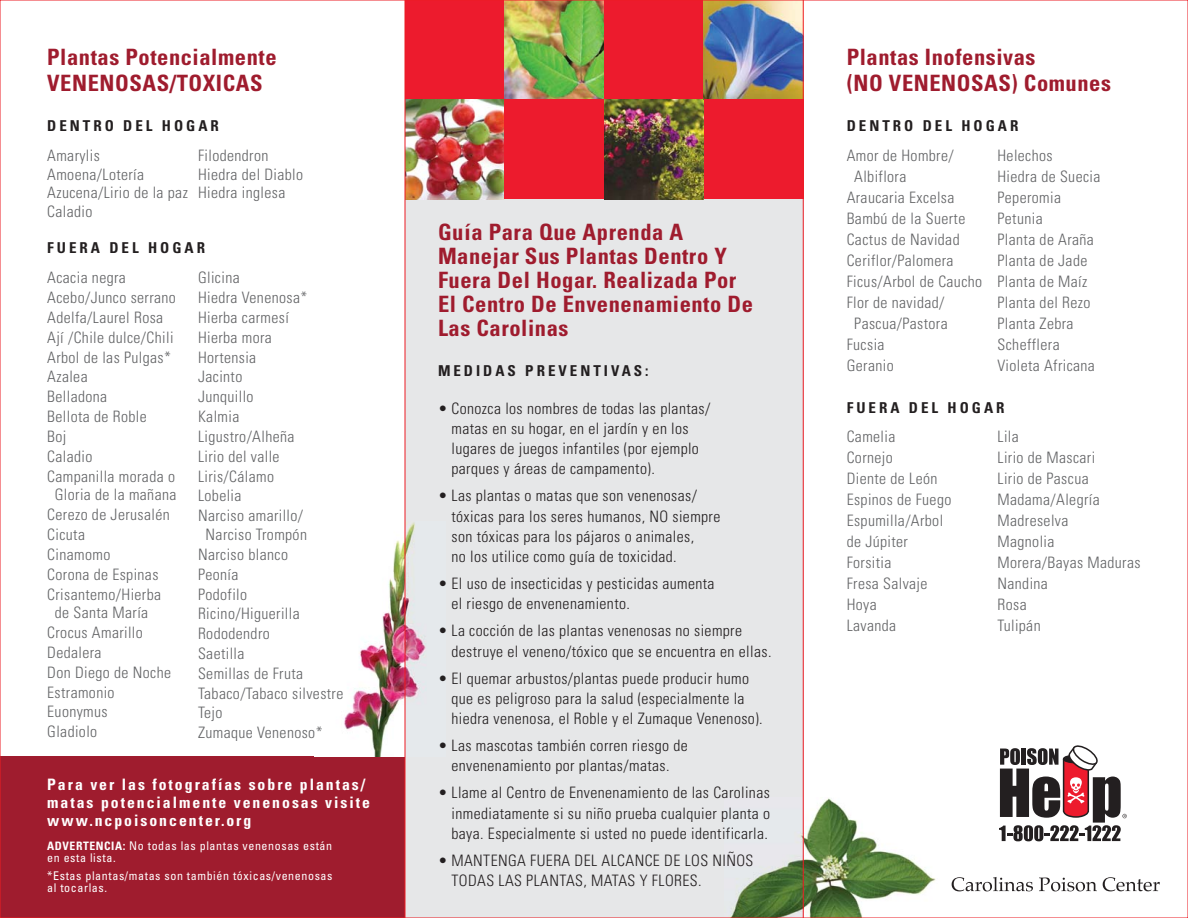
<style>
.page{position:relative;width:1188px;height:918px;background:#fff}
.page>*{position:absolute;margin:0;border:0;box-sizing:border-box;transform-origin:0 0}
.t1{font:700 condensed 22.5px/24px "Univers";letter-spacing:.025em;color:#9f1c2e}
.t2{font:300 condensed 15.75px/21px "Univers";letter-spacing:.025em;color:#636466}
.t3{font:300 condensed 15.75px/20.2px "Univers";letter-spacing:.025em;color:#231f20}
.t4{font:700 condensed 15.75px/18px "Univers";letter-spacing:.125em;color:#fff}
.t5{font:700 condensed 15px "Univers";letter-spacing:.2em;color:#231f20}
.t6{font:condensed 12px/12px "Univers";letter-spacing:.05em;color:#fff}
.s1{font-weight:700;font-size:11.7px}
.s2{font-weight:700}
</style>
<div class="page">
<div style="left:405px;top:199px;width:398px;height:719px;background:#e6e7e8"></div>
<div style="left:405px;top:0;width:100px;height:100px;background:#ed1b2d"></div>
<img style="left:406px;top:100px;width:99px;height:99px">
<img style="left:505px;top:2px;width:99px;height:98px">
<div style="left:505px;top:100px;width:99px;height:99px;background:#ed1b2d"></div>
<div style="left:604px;top:0;width:100px;height:100px;background:#ed1b2d"></div>
<img style="left:604px;top:100px;width:100px;height:99px">
<img style="left:704px;top:2px;width:99px;height:98px">
<div style="left:704px;top:100px;width:99px;height:99px;background:#ed1b2d"></div>
<svg style="left:999px;top:745px;width:128px;height:96px"></svg>
<svg style="left:952px;top:877px;width:81px;height:14px"></svg>
<svg style="left:1039px;top:878px;width:58px;height:13px"></svg>
<svg style="left:1103px;top:877px;width:57px;height:14px"></svg>
<div style="left:0;top:756px;width:405px;height:162px;background:#9f1c2e"></div>
<img style="left:344px;top:522px;width:61px;height:234px">
<img style="left:804px;top:798px;width:132px;height:118px">
<img style="left:731px;top:798px;width:72px;height:118px">
<hr style="left:405px;top:0;width:1px;height:918px;background:#ed1c24">
<hr style="left:803px;top:0;width:1px;height:918px;background:#ed1c24">
<h1 class="t1" style="left:47px;top:47px;width:231px;line-height:25.5px">Plantas Potencialmente<br>VENENOSAS/TOXICAS</h1>
<h1 class="t1" style="left:847px;top:47px;width:266px;line-height:25.5px">Plantas Inofensivas<br>(NO VENENOSAS) Comunes</h1>
<p class="t5" style="left:47px;top:120px;width:173px">DENTRO DEL HOGAR</p>
<p class="t5" style="left:847px;top:120px;width:173px">DENTRO DEL HOGAR</p>
<p class="t2" style="left:47px;top:148px;width:142px;line-height:18.8px">Amarylis<br>Amoena/Lotería<br>Azucena/Lirio de la paz<br>Caladio</p>
<p class="t2" style="left:198px;top:148px;width:107px;line-height:18.8px">Filodendron<br>Hiedra del Diablo<br>Hiedra inglesa</p>
<p class="t5" style="left:47px;top:243px;width:159px">FUERA DEL HOGAR</p>
<p class="t2" style="left:47px;top:269px;width:80px">Acacia negra</p>
<p class="t2" style="left:47px;top:289px;width:130px">Acebo/Junco serrano</p>
<p class="t2" style="left:47px;top:309px;width:118px">Adelfa/Laurel Rosa</p>
<p class="t2" style="left:47px;top:328px;width:128px">Ají /Chile dulce/Chili</p>
<p class="t2" style="left:47px;top:348px;width:125px">Arbol de las Pulgas*</p>
<p class="t2" style="left:47px;top:368px;width:42px">Azalea</p>
<p class="t2" style="left:47px;top:388px;width:61px">Belladona</p>
<p class="t2" style="left:47px;top:408px;width:101px">Bellota de Roble</p>
<p class="t2" style="left:47px;top:427px;width:21px">Boj</p>
<p class="t2" style="left:47px;top:447px;width:47px">Caladio</p>
<p class="t2" style="left:47px;top:467px;width:129px">Campanilla morada o</p>
<p class="t2" style="left:55px;top:486px;width:123px">Gloria de la mañana</p>
<p class="t2" style="left:47px;top:506px;width:124px">Cerezo de Jerusalén</p>
<p class="t2" style="left:47px;top:526px;width:39px">Cicuta</p>
<p class="t2" style="left:47px;top:545px;width:65px">Cinamomo</p>
<p class="t2" style="left:47px;top:565px;width:113px">Corona de Espinas</p>
<p class="t2" style="left:47px;top:585px;width:115px">Crisantemo/Hierba</p>
<p class="t2" style="left:55px;top:604px;width:95px">de Santa María</p>
<p class="t2" style="left:47px;top:624px;width:97px">Crocus Amarillo</p>
<p class="t2" style="left:47px;top:643px;width:56px">Dedalera</p>
<p class="t2" style="left:47px;top:663px;width:125px">Don Diego de Noche</p>
<p class="t2" style="left:47px;top:683px;width:69px">Estramonio</p>
<p class="t2" style="left:47px;top:703px;width:62px">Euonymus</p>
<p class="t2" style="left:47px;top:723px;width:51px">Gladiolo</p>
<p class="t2" style="left:198px;top:269px;width:43px">Glicina</p>
<p class="t2" style="left:198px;top:289px;width:111px">Hiedra Venenosa*</p>
<p class="t2" style="left:198px;top:308px;width:92px">Hierba carmesí</p>
<p class="t2" style="left:198px;top:328px;width:75px">Hierba mora</p>
<p class="t2" style="left:198px;top:348px;width:60px">Hortensia</p>
<p class="t2" style="left:198px;top:368px;width:46px">Jacinto</p>
<p class="t2" style="left:198px;top:388px;width:57px">Junquillo</p>
<p class="t2" style="left:198px;top:408px;width:43px">Kalmia</p>
<p class="t2" style="left:198px;top:427px;width:98px">Ligustro/Alheña</p>
<p class="t2" style="left:198px;top:447px;width:83px">Lirio del valle</p>
<p class="t2" style="left:198px;top:467px;width:78px">Liris/Cálamo</p>
<p class="t2" style="left:198px;top:487px;width:45px">Lobelia</p>
<p class="t2" style="left:198px;top:507px;width:107px">Narciso amarillo/</p>
<p class="t2" style="left:206px;top:526px;width:103px">Narciso Trompón</p>
<p class="t2" style="left:198px;top:545px;width:91px">Narciso blanco</p>
<p class="t2" style="left:198px;top:565px;width:42px">Peonía</p>
<p class="t2" style="left:198px;top:585px;width:51px">Podofilo</p>
<p class="t2" style="left:198px;top:605px;width:103px">Ricino/Higuerilla</p>
<p class="t2" style="left:198px;top:625px;width:73px">Rododendro</p>
<p class="t2" style="left:198px;top:645px;width:48px">Saetilla</p>
<p class="t2" style="left:198px;top:664px;width:107px">Semillas de Fruta</p>
<p class="t2" style="left:198px;top:684px;width:147px">Tabaco/Tabaco silvestre</p>
<p class="t2" style="left:198px;top:704px;width:26px">Tejo</p>
<p class="t2" style="left:198px;top:724px;width:126px">Zumaque Venenoso*</p>
<p class="t4" style="left:47px;top:777px;width:324px">Para ver las fotografías sobre plantas/ matas potencialmente venenosas visite www.ncpoisoncenter.org</p>
<p class="t6" style="left:47px;top:841px;width:286px"><span class="s1">ADVERTENCIA</span><span class="s2">:</span> No todas las plantas venenosas están en esta lista.</p>
<p class="t6" style="left:47px;top:871px;width:287px">*Estas plantas/matas son también tóxicas/venenosas al tocarlas.</p>
<h1 class="t1" style="left:438px;top:223px;width:317px">Guía Para Que Aprenda A<br>Manejar Sus Plantas Dentro Y<br>Fuera Del Hogar. Realizada Por<br>El Centro De Envenenamiento De<br>Las Carolinas</h1>
<p class="t5" style="left:438px;top:366px;width:212px">MEDIDAS PREVENTIVAS:</p>
<p class="t3" style="left:451px;top:400px;width:260px;text-indent:-13px">• Conozca los nombres de todas las plantas/ matas en su hogar, en el jardín y en los lugares de juegos infantiles (por ejemplo parques y áreas de campamento).</p>
<p class="t3" style="left:451px;top:487px;width:270px;text-indent:-13px">• Las plantas o matas que son venenosas/ tóxicas para los seres humanos, NO siempre son tóxicas para los pájaros o animales,<br>no los utilice como guía de toxicidad.</p>
<p class="t3" style="left:451px;top:575px;width:265px;text-indent:-13px">• El uso de insecticidas y pesticidas aumenta el riesgo de envenenamiento.</p>
<p class="t3" style="left:451px;top:622px;width:322px;text-indent:-13px">• La cocción de las plantas venenosas no siempre destruye el veneno/tóxico que se encuentra en ellas.</p>
<p class="t3" style="left:451px;top:670px;width:313px;text-indent:-13px">• El quemar arbustos/plantas puede producir humo que es peligroso para la salud (especialmente la hiedra venenosa, el Roble y el Zumaque Venenoso).</p>
<p class="t3" style="left:438px;top:737px;width:251px;text-align:center">• Las mascotas también corren riesgo de envenenamiento por plantas/matas.</p>
<p class="t3" style="left:451px;top:784px;width:320px;text-align:justify;text-indent:-13px">• Llame al Centro de Envenenamiento de las Carolinas inmediatamente si su niño prueba cualquier planta o baya. Especialmente si usted no puede identificarla.</p>
<p class="t3" style="left:451px;top:852px;width:303px;text-indent:-13px">• MANTENGA FUERA DEL ALCANCE DE LOS NIÑOS<br>TODAS LAS PLANTAS, MATAS Y FLORES.</p>
<p class="t2" style="left:847px;top:146px;width:108px">Amor de Hombre/</p>
<p class="t2" style="left:854px;top:167px;width:54px">Albiflora</p>
<p class="t2" style="left:847px;top:188px;width:109px">Araucaria Excelsa</p>
<p class="t2" style="left:847px;top:209px;width:120px">Bambú de la Suerte</p>
<p class="t2" style="left:847px;top:230px;width:114px">Cactus de Navidad</p>
<p class="t2" style="left:847px;top:251px;width:108px">Ceriflor/Palomera</p>
<p class="t2" style="left:847px;top:272px;width:137px">Ficus/Arbol de Caucho</p>
<p class="t2" style="left:847px;top:293px;width:99px">Flor de navidad/</p>
<p class="t2" style="left:854px;top:314px;width:95px">Pascua/Pastora</p>
<p class="t2" style="left:847px;top:335px;width:39px">Fucsia</p>
<p class="t2" style="left:847px;top:356px;width:48px">Geranio</p>
<p class="t2" style="left:998px;top:146px;width:104px">Helechos<br>Hiedra de Suecia<br>Peperomia<br>Petunia<br>Planta de Araña<br>Planta de Jade<br>Planta de Maíz<br>Planta del Rezo<br>Planta Zebra<br>Schefflera<br>Violeta Africana</p>
<p class="t5" style="left:847px;top:402px;width:159px">FUERA DEL HOGAR</p>
<p class="t2" style="left:847px;top:427px;width:106px">Camelia<br>Cornejo<br>Diente de León<br>Espinos de Fuego<br>Espumilla/Arbol de Júpiter<br>Forsitia<br>Fresa Salvaje<br>Hoya<br>Lavanda</p>
<p class="t2" style="left:998px;top:427px;width:145px">Lila<br>Lirio de Mascari<br>Lirio de Pascua<br>Madama/Alegría<br>Madreselva<br>Magnolia<br>Morera/Bayas Maduras<br>Nandina<br>Rosa<br>Tulipán</p>
</div>
